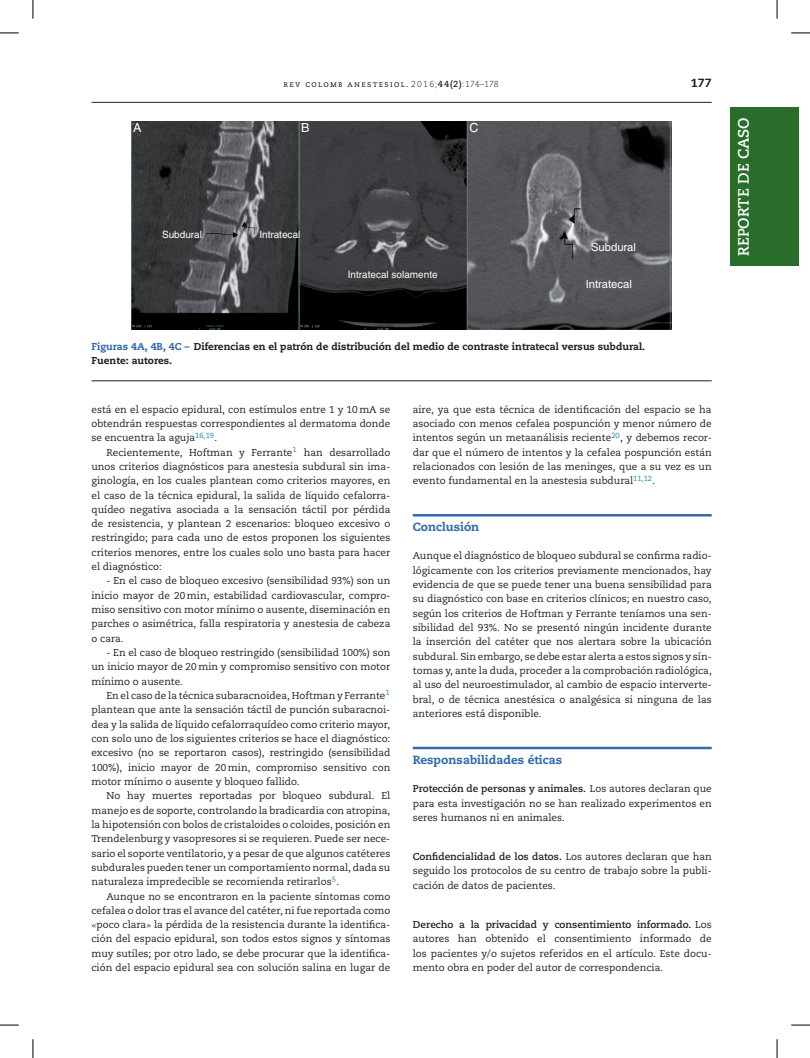
<style>
.page{position:relative;width:810px;height:1058px;background:#fff}
.page>*{position:absolute;margin:0;border:0;box-sizing:border-box;transform-origin:0 0}
.t1{font:700 15px "Caecilia LT Std";color:#fff}
.t2{font:12.5px "Helvetica";color:#fff}
.t3{font:800 11.88px "Caecilia";color:#306aad}
.t4{font:800 11.88px "Caecilia";color:#231f20}
.t5{font:11.25px "Helvetica";color:#fff}
.t6{font:10px/14.4px "Caecilia";color:#231f20;text-align:justify}
.t7{font:800 10px/14.4px "Caecilia";color:#231f20}
.t8{font:10px "Helvetica";color:#fff}
.t9{font:8.75px "Caecilia Roman SC";letter-spacing:.145em;color:#231f20}
.s1{font-family:"Caecilia";font-weight:300}
.s2{font-family:"Caecilia";font-weight:700}
.s3{color:#306aad}
.s4{font-family:"Times"}
.s5{font-weight:700}
</style>
<div class="page">
<div style="left:730px;top:107px;width:69px;height:159px;background:#286d29"></div>
<hr style="left:92px;top:102px;width:620px;height:1px;background:#231f20">
<img style="left:132px;top:122px;width:540px;height:207px">
<hr style="left:92px;top:381px;width:620px;height:1px;background:#231f20">
<hr style="left:413px;top:514px;width:299px;height:3px;background:#306aad">
<hr style="left:413px;top:747px;width:299px;height:2px;background:#306aad">
<svg style="left:0;top:32px;width:19px;height:2px"></svg>
<svg style="left:791px;top:32px;width:19px;height:2px"></svg>
<svg style="left:0;top:1024px;width:19px;height:2px"></svg>
<svg style="left:791px;top:1024px;width:19px;height:2px"></svg>
<svg style="left:32px;top:0;width:2px;height:19px"></svg>
<svg style="left:32px;top:1039px;width:2px;height:19px"></svg>
<svg style="left:776px;top:0;width:2px;height:19px"></svg>
<svg style="left:776px;top:1039px;width:2px;height:19px"></svg>
<p class="t9" style="left:283px;top:79px;width:217px">rev colomb anestesiol. <span class="s1">2016;</span><span class="s2">44(2)</span><span class="s1">:174–178</span></p>
<p class="t4" style="left:691px;top:76px;width:23px">177</p>
<p class="t2" style="left:133px;top:121px;width:10px">A</p>
<p class="t2" style="left:301px;top:121px;width:10px">B</p>
<p class="t2" style="left:470px;top:121px;width:11px">C</p>
<p class="t8" style="left:162px;top:229px;width:41px">Subdural</p>
<p class="t8" style="left:259px;top:229px;width:43px">Intratecal</p>
<p class="t8" style="left:348px;top:268px;width:91px">Intratecal solamente</p>
<p class="t5" style="left:591px;top:241px;width:46px">Subdural</p>
<p class="t5" style="left:586px;top:278px;width:48px">Intratecal</p>
<p class="t7" style="left:92px;top:339px;width:555px"><span class="s3">Figuras 4A, 4B, 4C –</span> Diferencias en el patrón de distribución del medio de contraste intratecal versus subdural.<br>Fuente: autores.</p>
<p class="t6" style="left:92px;top:402px;width:300px">está en el espacio epidural, con estímulos entre 1 y 10 mA se</p>
<p class="t6" style="left:91px;top:416px;width:300px">obtendrán respuestas correspondientes al dermatoma donde</p>
<p class="t6" style="left:91px;top:431px;width:127px">se encuentra la aguja<sup>16,19</sup>.</p>
<p class="t6" style="left:106px;top:445px;width:285px">Recientemente, Hoftman y Ferrante<sup>1</sup> han desarrollado</p>
<p class="t6" style="left:92px;top:459px;width:300px">unos criterios diagnósticos para anestesia subdural sin ima-</p>
<p class="t6" style="left:92px;top:474px;width:300px">ginología, en los cuales plantean como criterios mayores, en</p>
<p class="t6" style="left:92px;top:488px;width:300px">el caso de la técnica epidural, la salida de líquido cefalorra-</p>
<p class="t6" style="left:91px;top:502px;width:300px">quídeo negativa asociada a la sensación táctil por pérdida</p>
<p class="t6" style="left:92px;top:517px;width:300px">de resistencia, y plantean 2 escenarios: bloqueo excesivo o</p>
<p class="t6" style="left:92px;top:531px;width:300px">restringido; para cada uno de estos proponen los siguientes</p>
<p class="t6" style="left:92px;top:545px;width:300px">criterios menores, entre los cuales solo uno basta para hacer</p>
<p class="t6" style="left:92px;top:560px;width:72px">el diagnóstico:</p>
<p class="t6" style="left:92px;top:574px;width:300px;text-indent:15px">- En el caso de bloqueo excesivo (sensibilidad 93%) son un inicio mayor de 20 min, estabilidad cardiovascular, compro&shy;miso sensitivo con motor mínimo o ausente, diseminación en parches o asimétrica, falla respiratoria y anestesia de cabeza o cara.</p>
<p class="t6" style="left:106px;top:646px;width:285px">- En el caso de bloqueo restringido (sensibilidad 100%) son</p>
<p class="t6" style="left:91px;top:660px;width:300px">un inicio mayor de 20 min y compromiso sensitivo con motor</p>
<p class="t6" style="left:91px;top:674px;width:93px">mínimo o ausente.</p>
<p class="t6" style="left:106px;top:688px;width:285px">En el caso de la técnica subaracnoidea, Hoftman y Ferrante<sup>1</sup></p>
<p class="t6" style="left:92px;top:703px;width:300px">plantean que ante la sensación táctil de punción subaracnoi-</p>
<p class="t6" style="left:91px;top:717px;width:300px">dea y la salida de líquido cefalorraquídeo como criterio mayor,</p>
<p class="t6" style="left:91px;top:732px;width:300px">con solo uno de los siguientes criterios se hace el diagnóstico:</p>
<p class="t6" style="left:91px;top:746px;width:300px">excesivo (no se reportaron casos), restringido (sensibilidad</p>
<p class="t6" style="left:91px;top:760px;width:300px">100%), inicio mayor de 20 min, compromiso sensitivo con</p>
<p class="t6" style="left:91px;top:774px;width:210px">motor mínimo o ausente y bloqueo fallido.</p>
<p class="t6" style="left:106px;top:789px;width:285px">No hay muertes reportadas por bloqueo subdural. El</p>
<p class="t6" style="left:91px;top:803px;width:300px">manejo es de soporte, controlando la bradicardia con atropina,</p>
<p class="t6" style="left:91px;top:817px;width:300px">la hipotensión con bolos de cristaloides o coloides, posición en</p>
<p class="t6" style="left:91px;top:832px;width:300px">Trendelenburg y vasopresores si se requieren. Puede ser nece-</p>
<p class="t6" style="left:91px;top:846px;width:300px">sario el soporte ventilatorio, y a pesar de que algunos catéteres</p>
<p class="t6" style="left:91px;top:860px;width:300px">subdurales pueden tener un comportamiento normal, dada su</p>
<p class="t6" style="left:91px;top:875px;width:249px">naturaleza impredecible se recomienda retirarlos<sup>5</sup>.</p>
<p class="t6" style="left:106px;top:889px;width:285px">Aunque no se encontraron en la paciente síntomas como</p>
<p class="t6" style="left:91px;top:903px;width:300px">cefalea o dolor tras el avance del catéter, ni fue reportada como</p>
<p class="t6" style="left:91px;top:918px;width:300px"><span class="s4">«</span>poco clara<span class="s4">»</span> la pérdida de la resistencia durante la identifica-</p>
<p class="t6" style="left:91px;top:932px;width:300px">ción del espacio epidural, son todos estos signos y síntomas</p>
<p class="t6" style="left:91px;top:946px;width:300px">muy sutiles; por otro lado, se debe procurar que la identifica-</p>
<p class="t6" style="left:91px;top:961px;width:300px">ción del espacio epidural sea con solución salina en lugar de</p>
<p class="t6" style="left:413px;top:402px;width:300px">aire, ya que esta técnica de identificación del espacio se ha asociado con menos cefalea pospunción y menor número de intentos según un metaanálisis reciente<sup>20</sup>, y debemos recor&shy;dar que el número de intentos y la cefalea pospunción están relacionados con lesión de las meninges, que a su vez es un evento fundamental en la anestesia subdural<sup>11,12</sup>.</p>
<p class="t3" style="left:413px;top:519px;width:68px">Conclusión</p>
<p class="t6" style="left:413px;top:549px;width:300px">Aunque el diagnóstico de bloqueo subdural se confirma radio&shy;lógicamente con los criterios previamente mencionados, hay evidencia de que se puede tener una buena sensibilidad para su diagnóstico con base en criterios clínicos; en nuestro caso, según los criterios de Hoftman y Ferrante teníamos una sen&shy;sibilidad del 93%. No se presentó ningún incidente durante la inserción del catéter que nos alertara sobre la ubicación subdural. Sin embargo, se debe estar alerta a estos signos y sín&shy;tomas y, ante la duda, proceder a la comprobación radiológica, al uso del neuroestimulador, al cambio de espacio interverte&shy;bral, o de técnica anestésica o analgésica si ninguna de las anteriores está disponible.</p>
<p class="t3" style="left:413px;top:752px;width:151px">Responsabilidades éticas</p>
<p class="t6" style="left:413px;top:782px;width:300px"><span class="s5">Protección de personas y animales.</span> Los autores declaran que para esta investigación no se han realizado experimentos en seres humanos ni en animales.</p>
<p class="t6" style="left:413px;top:850px;width:300px"><span class="s5">Confidencialidad de los datos.</span> Los autores declaran que han seguido los protocolos de su centro de trabajo sobre la publi&shy;cación de datos de pacientes.</p>
<p class="t6" style="left:413px;top:917px;width:300px"><span class="s5">Derecho a la privacidad y consentimiento informado.</span> Los autores han obtenido el consentimiento informado de los pacientes y/o sujetos referidos en el artículo. Este docu&shy;mento obra en poder del autor de correspondencia.</p>
<h1 class="t1" style="left:735px;top:256px;width:140px;rotate:-90deg">REPORTE DE CASO</h1>
</div>
